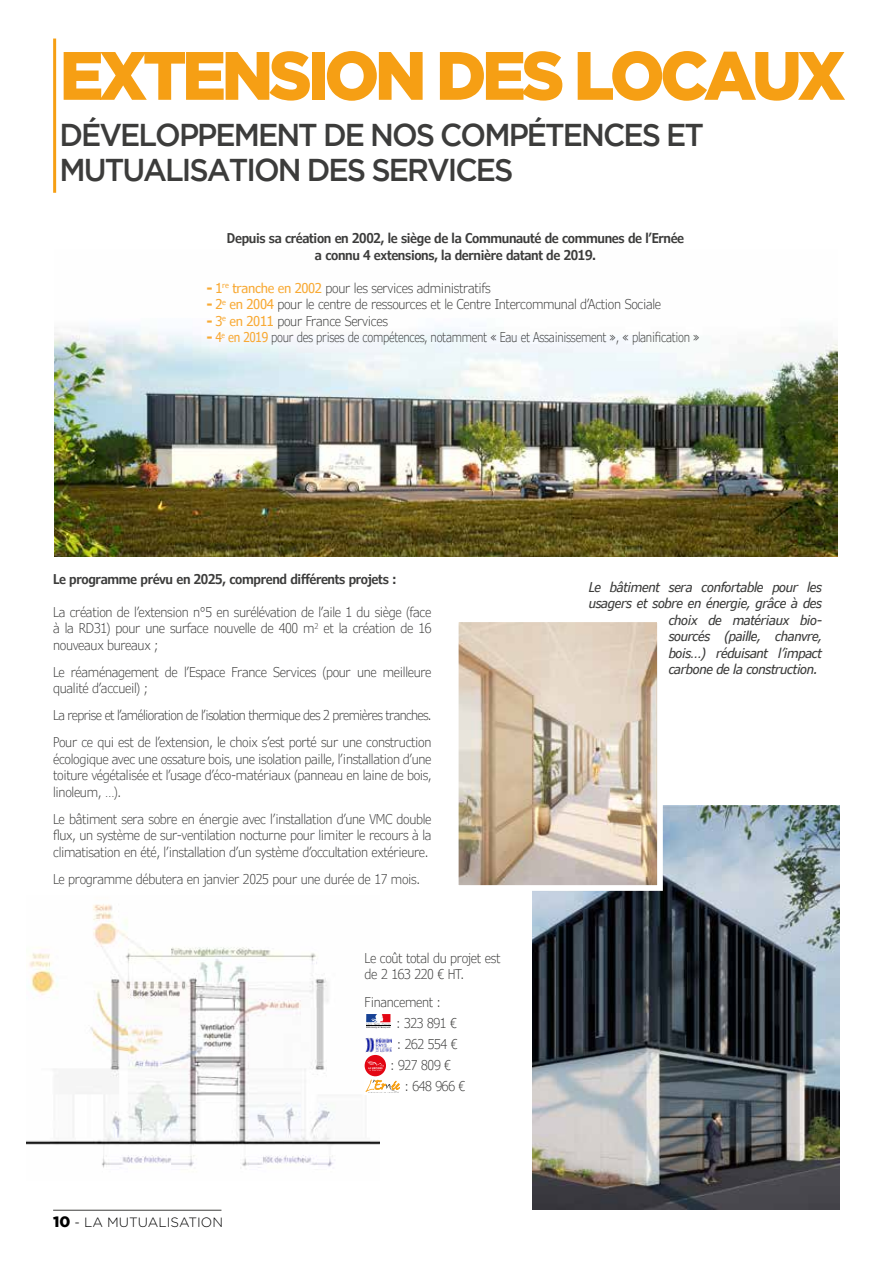
<style>
.page{position:relative;width:893px;height:1263px;background:#fff}
.page>*{position:absolute;margin:0;border:0;box-sizing:border-box;transform-origin:0 0}
.t1{font:900 68.25px "Gotham";letter-spacing:-.07em;color:#f69f14}
.t2{font:500 31.5px/34.5px "Gotham";letter-spacing:-.065em;color:#3c3c3b;scale:.96 1}
.t3{font:300 condensed 13.5px/16.5px "Verdana Pro";letter-spacing:-.025em;color:#3c3c3b;text-align:justify}
.t4{font:italic condensed 13.5px "Verdana Pro";letter-spacing:-.025em;color:#3c3c3b}
.t5{font:600 condensed 13.5px/16.5px "Verdana Pro";letter-spacing:-.025em;color:#3c3c3b;text-align:center}
.t6{font:300 condensed 13.5px/27px "Verdana Pro";letter-spacing:-.05em;color:#3c3c3b}
.t7{font:300 condensed 13.5px "Verdana Pro";letter-spacing:-.025em;color:#3c3c3b;scale:.9 1}
.t8{font:300 13.5px "Gotham Rounded";color:#000}
.s1{font-weight:700;color:#f8a934}
.s2{font-weight:400;color:#f8a934}
.s3{font-family:"Gotham";font-weight:900;font-size:15px}
</style>
<div class="page">
<hr style="left:53px;top:1210px;width:168px;height:1px;background:#3c3c3b">
<img style="left:26px;top:904px;width:354px;height:264px">
<img style="left:55px;top:327px;width:782px;height:229px">
<img style="left:532px;top:805px;width:308px;height:404px">
<img style="left:460px;top:623px;width:196px;height:261px">
<div style="left:453px;top:616px;width:210px;height:275px;border:6px solid #fff"></div>
<hr style="left:53px;top:39px;width:3px;height:154px;background:#f69f14">
<div style="left:365px;top:1013px;width:27px;height:17px;background:#fff"></div>
<svg style="left:366px;top:1014px;width:25px;height:14px"></svg>
<img style="left:365px;top:1038px;width:26px;height:14px">
<div style="left:365px;top:1055px;width:21px;height:21px;background:#e30613;border-radius:50%"></div>
<svg style="left:367px;top:1060px;width:17px;height:11px"></svg>
<div style="left:365px;top:1079px;width:35px;height:15px;background:#fff"></div>
<svg style="left:366px;top:1079px;width:34px;height:14px"></svg>
<h1 class="t1" style="left:60px;top:36px;width:788px">EXTENSION DES LOCAUX</h1>
<h2 class="t2" style="left:60px;top:117px;width:673px">DÉVELOPPEMENT DE NOS COMPÉTENCES ET<br>MUTUALISATION DES SERVICES</h2>
<p class="t5" style="left:227px;top:230px;width:459px">Depuis sa création en 2002, le siège de la Communauté de communes de l’Ernée a connu 4 extensions, la dernière datant de 2019.</p>
<p class="t3" style="left:207px;top:280px;width:285px"><span class="s1">-</span> <span class="s2">1</span><sup>re</sup> <span class="s2">tranche en 2002</span> pour les services administratifs</p>
<p class="t3" style="left:207px;top:296px;width:456px"><span class="s1">-</span> <span class="s2">2</span><sup>e</sup> <span class="s2">en 2004</span> pour le centre de ressources et le Centre Intercommunal d’Action Sociale</p>
<p class="t3" style="left:207px;top:313px;width:183px"><span class="s1">-</span> <span class="s2">3</span><sup>e</sup> <span class="s2">en 2011</span> pour France Services</p>
<p class="t7" style="left:207px;top:329px;width:549px"><span class="s1">-</span> <span class="s2">4</span><sup>e</sup> <span class="s2">en 2019</span> pour des prises de compétences, notamment « Eau et Assainissement », « planification »</p>
<p class="t5" style="left:53px;top:570px;width:345px">Le programme prévu en 2025, comprend différents projets :</p>
<p class="t3" style="left:53px;top:604px;width:380px">La création de l’extension n°5 en surélévation de l’aile 1 du siège (face à la RD31) pour une surface nouvelle de 400 m<sup>2</sup> et la création de 16 nouveaux bureaux ;</p>
<p class="t3" style="left:53px;top:664px;width:380px">Le réaménagement de l’Espace France Services (pour une meilleure qualité d’accueil) ;</p>
<p class="t6" style="left:53px;top:702px;width:380px">La reprise et l’amélioration de l’isolation thermique des 2 premières tranches.<br>Pour ce qui est de l’extension, le choix s’est porté sur une construction</p>
<p class="t3" style="left:53px;top:751px;width:380px">écologique avec une ossature bois, une isolation paille, l’installation d’une toiture végétalisée et l’usage d’éco-matériaux (panneau en laine de bois, linoleum, …).</p>
<p class="t3" style="left:53px;top:811px;width:380px">Le bâtiment sera sobre en énergie avec l’installation d’une VMC double flux, un système de sur-ventilation nocturne pour limiter le recours à la climatisation en été, l’installation d’un système d’occultation extérieure.</p>
<p class="t3" style="left:53px;top:871px;width:369px">Le programme débutera en janvier 2025 pour une durée de 17 mois.</p>
<p class="t3" style="left:365px;top:950px;width:137px">Le coût total du projet est de 2 163 220 € HT.</p>
<p class="t8" style="left:53px;top:1213px;width:171px"><span class="s3">10</span> - LA MUTUALISATION</p>
<p class="t3" style="left:365px;top:994px;width:78px">Financement :</p>
<p class="t3" style="left:396px;top:1015px;width:62px">: 323 891 €</p>
<p class="t3" style="left:397px;top:1036px;width:62px">: 262 554 €</p>
<p class="t3" style="left:390px;top:1057px;width:62px">: 927 809 €</p>
<p class="t3" style="left:404px;top:1078px;width:62px">: 648 966 €</p>
<p class="t4" style="left:589px;top:578px;width:235px">Le bâtiment sera confortable pour les</p>
<p class="t4" style="left:589px;top:595px;width:235px">usagers et sobre en énergie, grâce à des</p>
<p class="t4" style="left:669px;top:611px;width:155px">choix de matériaux bio-</p>
<p class="t4" style="left:669px;top:628px;width:155px">sourcés (paille, chanvre,</p>
<p class="t4" style="left:669px;top:644px;width:155px">bois…) réduisant l’impact</p>
<p class="t4" style="left:669px;top:661px;width:150px">carbone de la construction.</p>
</div>
